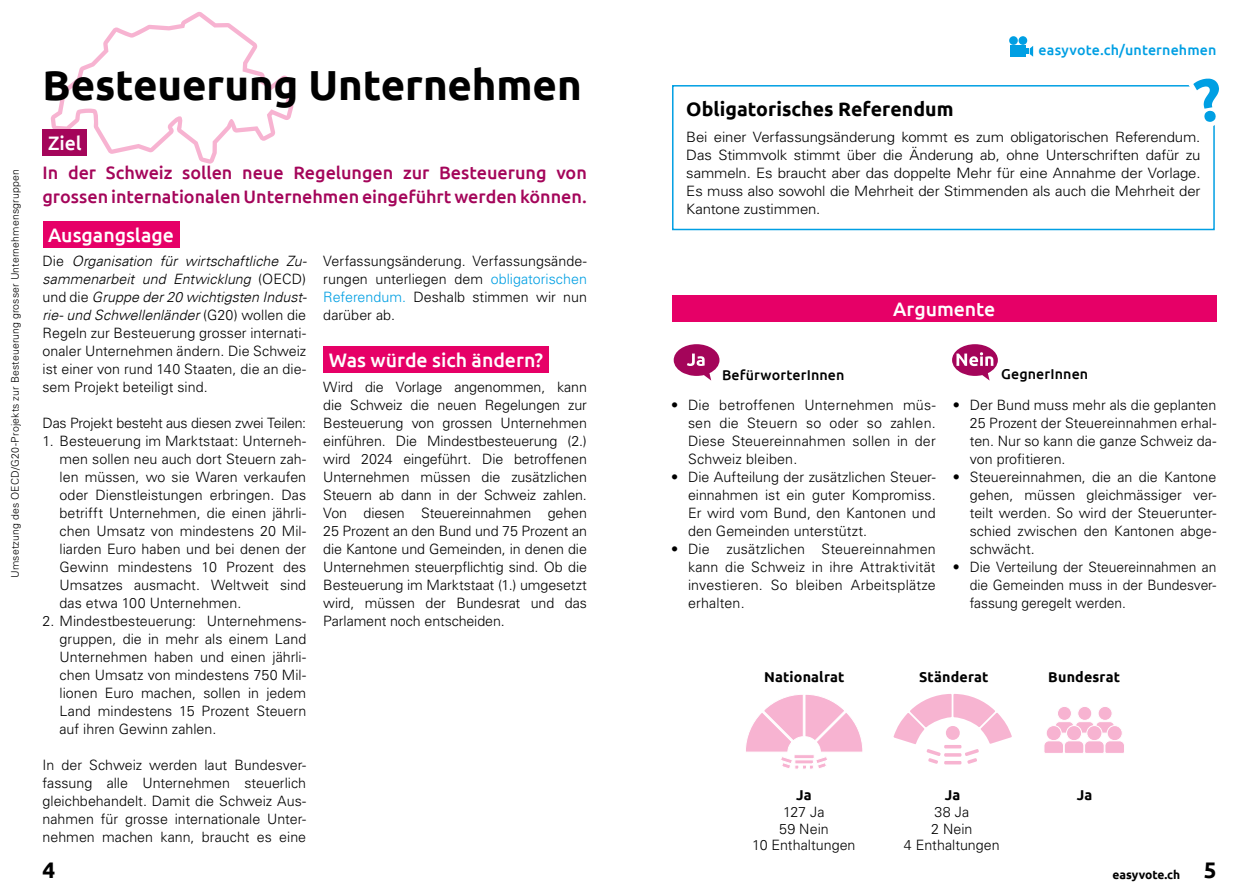
<style>
.page{position:relative;width:1259px;height:893px;background:#fff}
.page>*{position:absolute;margin:0;border:0;box-sizing:border-box;transform-origin:0 0}
.t1{font:700 42px "Ubuntu";letter-spacing:-.005em;color:#000}
.t2{font:700 22.5px "Ubuntu";color:#000}
.t3{font:500 19.5px "Ubuntu";letter-spacing:-.005em;color:#fff}
.t4{font:700 19.5px "Ubuntu";color:#000}
.t5{font:500 18px/24px "Ubuntu";letter-spacing:-.005em;color:#a4055a}
.t6{font:300 14.25px/18px "Univers LT Std";color:#000;text-align:justify}
.t7{font:300 14.25px/18px "Univers LT Std";color:#000;text-align:justify;scale:1.05 1}
.t8{font:italic 300 14.25px/18px "Univers LT";letter-spacing:.005em;color:#000;text-align:justify}
.t9{font:300 14.25px "Univers LT Std";letter-spacing:-.02em;color:#000}
.t10{font:700 14.25px "Ubuntu";letter-spacing:.01em;color:#000}
.t11{font:500 14.25px "Ubuntu";letter-spacing:.01em;color:#000}
.t12{font:500 14.25px "Ubuntu";letter-spacing:.01em;color:#009fe3}
.t13{font:700 12px "Ubuntu";color:#000}
.t14{font:300 10.5px "Univers LT Std";letter-spacing:.015em;color:#000}
.s1{font-family:"Univers LT Std";font-style:normal}
.s2{color:#009fe3}
.s3{font-size:22.5px}
</style>
<div class="page">
<svg style="left:51px;top:12px;width:244px;height:152px"></svg>
<div style="left:323px;top:346px;width:226px;height:26px;background:#e60067"></div>
<div style="left:43px;top:221px;width:136px;height:26px;background:#e60067"></div>
<div style="left:43px;top:130px;width:44px;height:26px;background:#a4055a"></div>
<div style="left:672px;top:295px;width:544px;height:27px;background:#e60067"></div>
<div style="left:1011px;top:45px;width:15px;height:12px;background:#009fe3"></div>
<svg style="left:1026px;top:46px;width:7px;height:11px"></svg>
<div style="left:1018px;top:36px;width:9px;height:9px;background:#009fe3;border-radius:50%"></div>
<div style="left:1009px;top:36px;width:8px;height:9px;background:#009fe3;border-radius:50%"></div>
<div style="left:672px;top:85px;width:542px;height:145px;border:2px solid #009fe3"></div>
<svg style="left:746px;top:694px;width:117px;height:75px"></svg>
<svg style="left:893px;top:694px;width:118px;height:71px"></svg>
<div style="left:1057px;top:706px;width:14px;height:14px;background:#f7b3d1;border-radius:50%"></div>
<div style="left:1057px;top:706px;width:14px;height:15px;border:1px solid #fff;border-radius:50%"></div>
<div style="left:1077px;top:706px;width:14px;height:14px;background:#f7b3d1;border-radius:50%"></div>
<div style="left:1077px;top:706px;width:15px;height:15px;border:1px solid #fff;border-radius:50%"></div>
<div style="left:1098px;top:706px;width:14px;height:14px;background:#f7b3d1;border-radius:50%"></div>
<div style="left:1098px;top:706px;width:14px;height:15px;border:1px solid #fff;border-radius:50%"></div>
<svg style="left:1056px;top:722px;width:58px;height:11px"></svg>
<div style="left:1046px;top:726px;width:15px;height:15px;background:#f7b3d1;border-radius:50%"></div>
<div style="left:1046px;top:725px;width:15px;height:16px;border:1px solid #fff;border-radius:50%"></div>
<svg style="left:1066px;top:725px;width:16px;height:16px"></svg>
<svg style="left:1086px;top:725px;width:16px;height:16px"></svg>
<div style="left:1107px;top:726px;width:15px;height:15px;background:#f7b3d1;border-radius:50%"></div>
<div style="left:1107px;top:725px;width:15px;height:16px;border:1px solid #fff;border-radius:50%"></div>
<svg style="left:1044px;top:740px;width:80px;height:13px"></svg>
<svg style="left:952px;top:344px;width:46px;height:37px"></svg>
<svg style="left:673px;top:344px;width:46px;height:37px"></svg>
<svg style="left:1192px;top:85px;width:23px;height:39px"></svg>
<p class="t14" style="left:9px;top:578px;width:410px;rotate:-90deg">Umsetzung des OECD/G20-Projekts zur Besteuerung grosser Unternehmensgruppen</p>
<h1 class="t1" style="left:43px;top:59px;width:541px">Besteuerung Unternehmen</h1>
<h3 class="t3" style="left:48px;top:131px;width:35px">Ziel</h3>
<p class="t5" style="left:43px;top:160px;width:546px">In der Schweiz sollen neue Regelungen zur Besteuerung von grossen internationalen Unternehmen eingeführt werden können.</p>
<h3 class="t3" style="left:48px;top:223px;width:127px">Ausgangslage</h3>
<p class="t8" style="left:43px;top:252px;width:266px"><span class="s1">Die</span> Organisation für wirtschaftliche Zu&shy;sammenarbeit und Entwicklung <span class="s1">(OECD) und die</span> Gruppe der 20 wichtigsten Indust&shy;rie- und Schwellenländer <span class="s1">(G20) wollen die</span></p>
<p class="t6" style="left:43px;top:324px;width:265px">Regeln zur Besteuerung grosser internati&shy;onaler Unternehmen ändern. Die Schweiz ist einer von rund 140 Staaten, die an die&shy;sem Projekt beteiligt sind.</p>
<p class="t9" style="left:43px;top:415px;width:265px">Das Projekt besteht aus diesen zwei Teilen:</p>
<p class="t6" style="left:60px;top:432px;width:248px;text-indent:-17px">1. Besteuerung im Marktstaat: Unterneh&shy;men sollen neu auch dort Steuern zah&shy;len müssen, wo sie Waren verkaufen oder Dienstleistungen erbringen. Das betrifft Unternehmen, die einen jährli&shy;chen Umsatz von mindestens 20 Mil&shy;liarden Euro haben und bei denen der Gewinn mindestens 10 Prozent des Umsatzes ausmacht. Weltweit sind das etwa 100 Unternehmen.</p>
<p class="t6" style="left:60px;top:612px;width:248px;text-indent:-17px">2. Mindestbesteuerung: Unternehmens&shy;gruppen, die in mehr als einem Land Unternehmen haben und einen jährli&shy;chen Umsatz von mindestens 750 Mil&shy;lionen Euro machen, sollen in jedem Land mindestens 15 Prozent Steuern auf ihren Gewinn zahlen.</p>
<p class="t6" style="left:43px;top:756px;width:265px">In der Schweiz werden laut Bundesver&shy;fassung alle Unternehmen steuerlich gleichbehandelt. Damit die Schweiz Aus&shy;nahmen für grosse internationale Unter&shy;nehmen machen kann, braucht es eine</p>
<h2 class="t2" style="left:43px;top:857px;width:14px">4</h2>
<p class="t6" style="left:323px;top:252px;width:265px">Verfassungsänderung. Verfassungsände&shy;rungen unterliegen dem <span class="s2">obligatorischen Referendum.</span> Deshalb stimmen wir nun darüber ab.</p>
<h3 class="t3" style="left:329px;top:348px;width:216px">Was würde sich ändern?</h3>
<p class="t6" style="left:323px;top:378px;width:265px">Wird die Vorlage angenommen, kann die Schweiz die neuen Regelungen zur Besteuerung von grossen Unternehmen einführen. Die Mindestbesteuerung (2.) wird 2024 eingeführt. Die betroffenen Unternehmen müssen die zusätzlichen Steuern ab dann in der Schweiz zahlen.<br>Von diesen Steuereinnahmen gehen 25 Prozent an den Bund und 75 Prozent an die Kantone und Gemeinden, in denen die Unternehmen steuerpflichtig sind. Ob die Besteuerung im Marktstaat (1.) umgesetzt wird, müssen der Bundesrat und das Parlament noch entscheiden.</p>
<p class="t12" style="left:1038px;top:41px;width:179px">easyvote.ch/unternehmen</p>
<h3 class="t4" style="left:686px;top:98px;width:269px">Obligatorisches Referendum</h3>
<p class="t7" style="left:686px;top:128px;width:491px">Bei einer Verfassungsänderung kommt es zum obligatorischen Referendum.<br>Das Stimmvolk stimmt über die Änderung ab, ohne Unterschriften dafür zu sammeln. Es braucht aber das doppelte Mehr für eine Annahme der Vorlage.<br>Es muss also sowohl die Mehrheit der Stimmenden als auch die Mehrheit der Kantone zustimmen.</p>
<h3 class="t3" style="left:893px;top:297px;width:104px">Argumente</h3>
<p class="t11" style="left:722px;top:366px;width:124px">BefürworterInnen</p>
<p class="t11" style="left:1001px;top:365px;width:89px">GegnerInnen</p>
<p class="t6" style="left:688px;top:396px;width:249px;text-indent:-17px">• Die betroffenen Unternehmen müs&shy;sen die Steuern so oder so zahlen.<br>Diese Steuereinnahmen sollen in der Schweiz bleiben.</p>
<p class="t6" style="left:688px;top:468px;width:249px;text-indent:-17px">• Die Aufteilung der zusätzlichen Steuer&shy;einnahmen ist ein guter Kompromiss.<br>Er wird vom Bund, den Kantonen und den Gemeinden unterstützt.</p>
<p class="t6" style="left:688px;top:540px;width:249px;text-indent:-17px">• Die zusätzlichen Steuereinnahmen kann die Schweiz in ihre Attraktivität investieren. So bleiben Arbeitsplätze erhalten.</p>
<p class="t6" style="left:969px;top:396px;width:248px;text-indent:-17px">• Der Bund muss mehr als die geplanten 25 Prozent der Steuereinnahmen erhal&shy;ten. Nur so kann die ganze Schweiz da&shy;von profitieren.</p>
<p class="t6" style="left:969px;top:468px;width:248px;text-indent:-17px">• Steuereinnahmen, die an die Kantone gehen, müssen gleichmässiger ver&shy;teilt werden. So wird der Steuerunter&shy;schied zwischen den Kantonen abge&shy;schwächt.</p>
<p class="t6" style="left:969px;top:558px;width:248px;text-indent:-17px">• Die Verteilung der Steuereinnahmen an die Gemeinden muss in der Bundesver&shy;fassung geregelt werden.</p>
<p class="t10" style="left:764px;top:668px;width:82px">Nationalrat</p>
<p class="t10" style="left:919px;top:668px;width:71px">Ständerat</p>
<p class="t10" style="left:1048px;top:668px;width:73px">Bundesrat</p>
<p class="t10" style="left:796px;top:786px;width:17px">Ja</p>
<p class="t10" style="left:945px;top:786px;width:17px">Ja</p>
<p class="t10" style="left:1076px;top:786px;width:17px">Ja</p>
<p class="t6" style="left:904px;top:804px;width:97px;line-height:16.5px;text-align:center">38 Ja<br>2 Nein<br>4 Enthaltungen</p>
<p class="t6" style="left:752px;top:804px;width:105px;line-height:16.5px;text-align:center">127 Ja<br>59 Nein<br>10 Enthaltungen</p>
<p class="t13" style="left:1112px;top:868px;width:105px">easyvote.ch <span class="s3">5</span></p>
</div>
